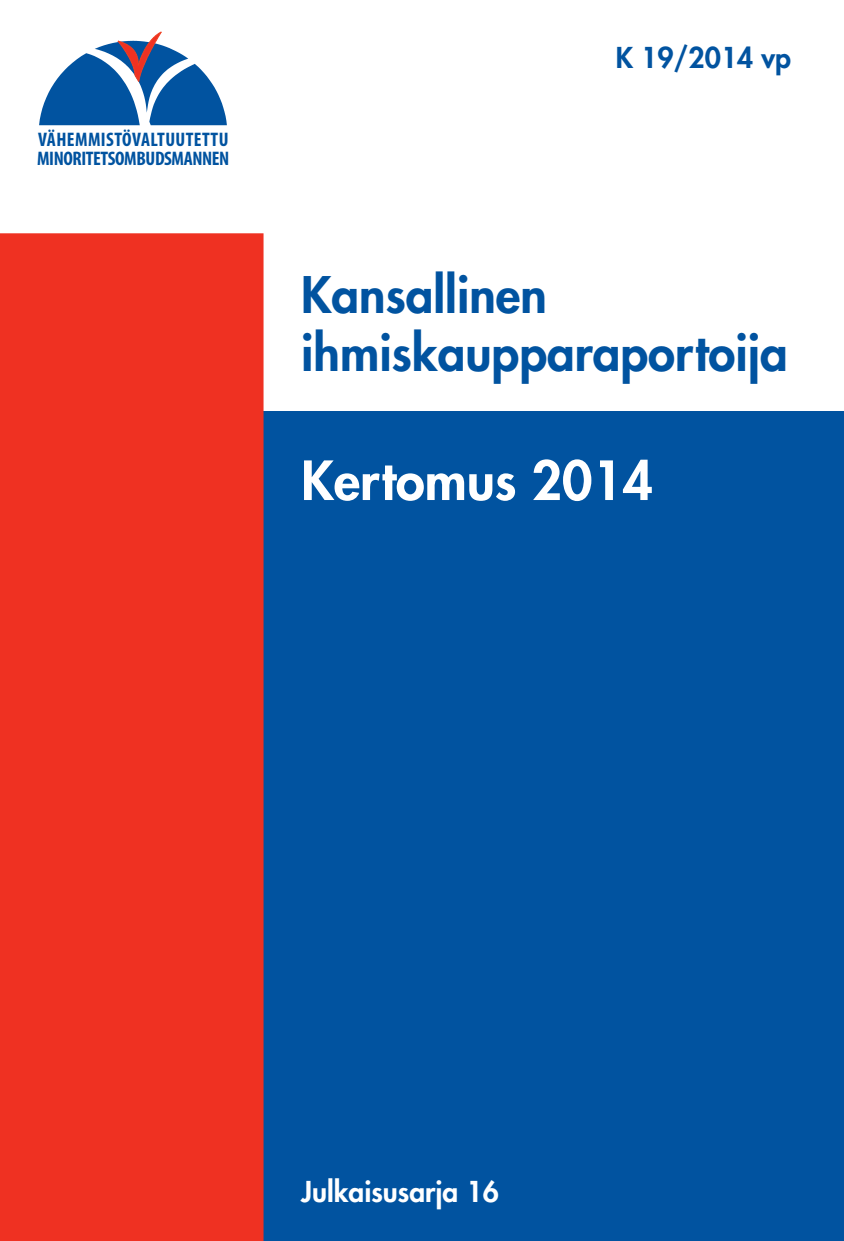
<style>
.page{position:relative;width:844px;height:1241px;background:#fff}
.page>*{position:absolute;margin:0;border:0;box-sizing:border-box;transform-origin:0 0}
.t1{font:800 52.5px "Futura Std";color:#fff}
.t2{font:800 49px/58.8px "Futura Std";color:#0153a0}
.t3{font:800 28px "Futura Std";color:#fff}
.t4{font:800 28px "Futura Std";color:#0153a0}
.t5{font:700 condensed 19.6px/18.4px "Myriad Pro";letter-spacing:-.02em;color:#0153a0}
</style>
<div class="page">
<div style="left:0;top:411px;width:843px;height:829px;background:#0153a0"></div>
<div style="left:0;top:233px;width:263px;height:1007px;background:#ef3122"></div>
<svg style="left:39px;top:32px;width:188px;height:93px"></svg>
<p class="t5" style="left:37px;top:130px;width:194px">VÄHEMMISTÖVALTUUTETTU<br>MINORITETSOMBUDSMANNEN</p>
<h3 class="t4" style="left:615px;top:40px;width:177px">K 19/2014 vp</h3>
<h2 class="t2" style="left:301px;top:265px;width:488px">Kansallinen ihmiskaupparaportoija</h2>
<h1 class="t1" style="left:301px;top:447px;width:353px">Kertomus 2014</h1>
<h3 class="t3" style="left:301px;top:1173px;width:199px">Julkaisusarja 16</h3>
</div>
